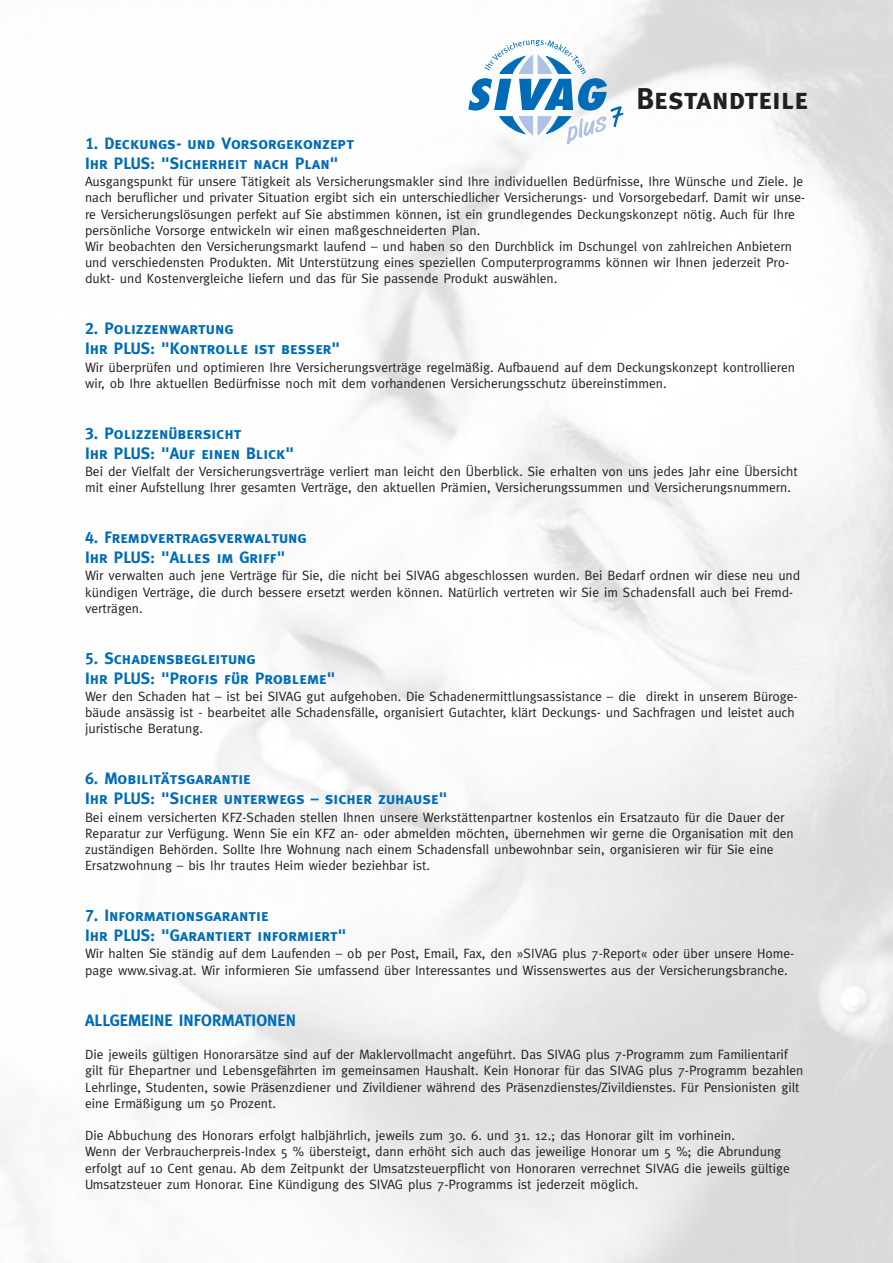
<style>
.page{position:relative;width:893px;height:1263px;background:#fff}
.page>*{position:absolute;margin:0;border:0;box-sizing:border-box;transform-origin:0 0}
.t1{font:30px "Meta Bold Caps";color:#231f20}
.t2{font:16.5px/19.8px "Meta Bold Caps";color:#006cb7}
.t3{font:13.5px/16.2px "Meta";color:#231f20}
</style>
<div class="page">
<svg style="left:468px;top:40px;width:156px;height:103px"></svg>
<h1 class="t1" style="left:636px;top:81px;width:173px">Bestandteile</h1>
<p class="t2" style="left:85px;top:133px;width:270px">1. Deckungs- und Vorsorgekonzept<br>Ihr PLUS: "Sicherheit nach Plan"</p>
<p class="t3" style="left:85px;top:175px;width:721px">Ausgangspunkt für unsere Tätigkeit als Versicherungsmakler sind Ihre individuellen Bedürfnisse, Ihre Wünsche und Ziele. Je nach beruflicher und privater Situation ergibt sich ein unterschiedlicher Versicherungs- und Vorsorgebedarf. Damit wir unse&shy;re Versicherungslösungen perfekt auf Sie abstimmen können, ist ein grundlegendes Deckungskonzept nötig. Auch für Ihre persönliche Vorsorge entwickeln wir einen maßgeschneiderten Plan.<br>Wir beobachten den Versicherungsmarkt laufend – und haben so den Durchblick im Dschungel von zahlreichen Anbietern und verschiedensten Produkten. Mit Unterstützung eines speziellen Computerprogramms können wir Ihnen jederzeit Pro&shy;dukt- und Kostenvergleiche liefern und das für Sie passende Produkt auswählen.</p>
<p class="t2" style="left:85px;top:319px;width:256px">2. Polizzenwartung<br>Ihr PLUS: "Kontrolle ist besser"</p>
<p class="t3" style="left:85px;top:360px;width:711px">Wir überprüfen und optimieren Ihre Versicherungsverträge regelmäßig. Aufbauend auf dem Deckungskonzept kontrollieren wir, ob Ihre aktuellen Bedürfnisse noch mit dem vorhandenen Versicherungsschutz übereinstimmen.</p>
<p class="t2" style="left:85px;top:423px;width:210px">3. Polizzenübersicht<br>Ihr PLUS: "Auf einen Blick"</p>
<p class="t3" style="left:85px;top:464px;width:714px">Bei der Vielfalt der Versicherungsverträge verliert man leicht den Überblick. Sie erhalten von uns jedes Jahr eine Übersicht mit einer Aufstellung Ihrer gesamten Verträge, den aktuellen Prämien, Versicherungssummen und Versicherungsnummern.</p>
<p class="t2" style="left:85px;top:528px;width:223px">4. Fremdvertragsverwaltung<br>Ihr PLUS: "Alles im Griff"</p>
<p class="t3" style="left:85px;top:569px;width:716px">Wir verwalten auch jene Verträge für Sie, die nicht bei SIVAG abgeschlossen wurden. Bei Bedarf ordnen wir diese neu und kündigen Verträge, die durch bessere ersetzt werden können. Natürlich vertreten wir Sie im Schadensfall auch bei Fremd&shy;verträgen.</p>
<p class="t2" style="left:85px;top:648px;width:252px">5. Schadensbegleitung<br>Ihr PLUS: "Profis für Probleme"</p>
<p class="t3" style="left:85px;top:689px;width:714px">Wer den Schaden hat – ist bei SIVAG gut aufgehoben. Die Schadenermittlungsassistance – die direkt in unserem Büroge&shy;bäude ansässig ist - bearbeitet alle Schadensfälle, organisiert Gutachter, klärt Deckungs- und Sachfragen und leistet auch juristische Beratung.</p>
<p class="t2" style="left:85px;top:769px;width:364px">6. Mobilitätsgarantie<br>Ihr PLUS: "Sicher unterwegs – sicher zuhause"</p>
<p class="t3" style="left:85px;top:810px;width:710px">Bei einem versicherten KFZ-Schaden stellen Ihnen unsere Werkstättenpartner kostenlos ein Ersatzauto für die Dauer der Reparatur zur Verfügung. Wenn Sie ein KFZ an- oder abmelden möchten, übernehmen wir gerne die Organisation mit den zuständigen Behörden. Sollte Ihre Wohnung nach einem Schadensfall unbewohnbar sein, organisieren wir für Sie eine Ersatzwohnung – bis Ihr trautes Heim wieder beziehbar ist.</p>
<p class="t2" style="left:85px;top:906px;width:263px">7. Informationsgarantie<br>Ihr PLUS: "Garantiert informiert"</p>
<p class="t3" style="left:85px;top:947px;width:710px">Wir halten Sie ständig auf dem Laufenden – ob per Post, Email, Fax, den »SIVAG plus 7-Report« oder über unsere Home&shy;page www.sivag.at. Wir informieren Sie umfassend über Interessantes und Wissenswertes aus der Versicherungsbranche.</p>
<p class="t2" style="left:85px;top:1010px;width:212px">ALLGEMEINE INFORMATIONEN</p>
<p class="t3" style="left:85px;top:1048px;width:720px">Die jeweils gültigen Honorarsätze sind auf der Maklervollmacht angeführt. Das SIVAG plus 7-Programm zum Familientarif gilt für Ehepartner und Lebensgefährten im gemeinsamen Haushalt. Kein Honorar für das SIVAG plus 7-Programm bezahlen Lehrlinge, Studenten, sowie Präsenzdiener und Zivildiener während des Präsenzdienstes/Zivildienstes. Für Pensionisten gilt eine Ermäßigung um 50 Prozent.</p>
<p class="t3" style="left:85px;top:1129px;width:706px">Die Abbuchung des Honorars erfolgt halbjährlich, jeweils zum 30. 6. und 31. 12.; das Honorar gilt im vorhinein.<br>Wenn der Verbraucherpreis-Index 5 % übersteigt, dann erhöht sich auch das jeweilige Honorar um 5 %; die Abrundung erfolgt auf 10 Cent genau. Ab dem Zeitpunkt der Umsatzsteuerpflicht von Honoraren verrechnet SIVAG die jeweils gültige Umsatzsteuer zum Honorar. Eine Kündigung des SIVAG plus 7-Programms ist jederzeit möglich.</p>
</div>
